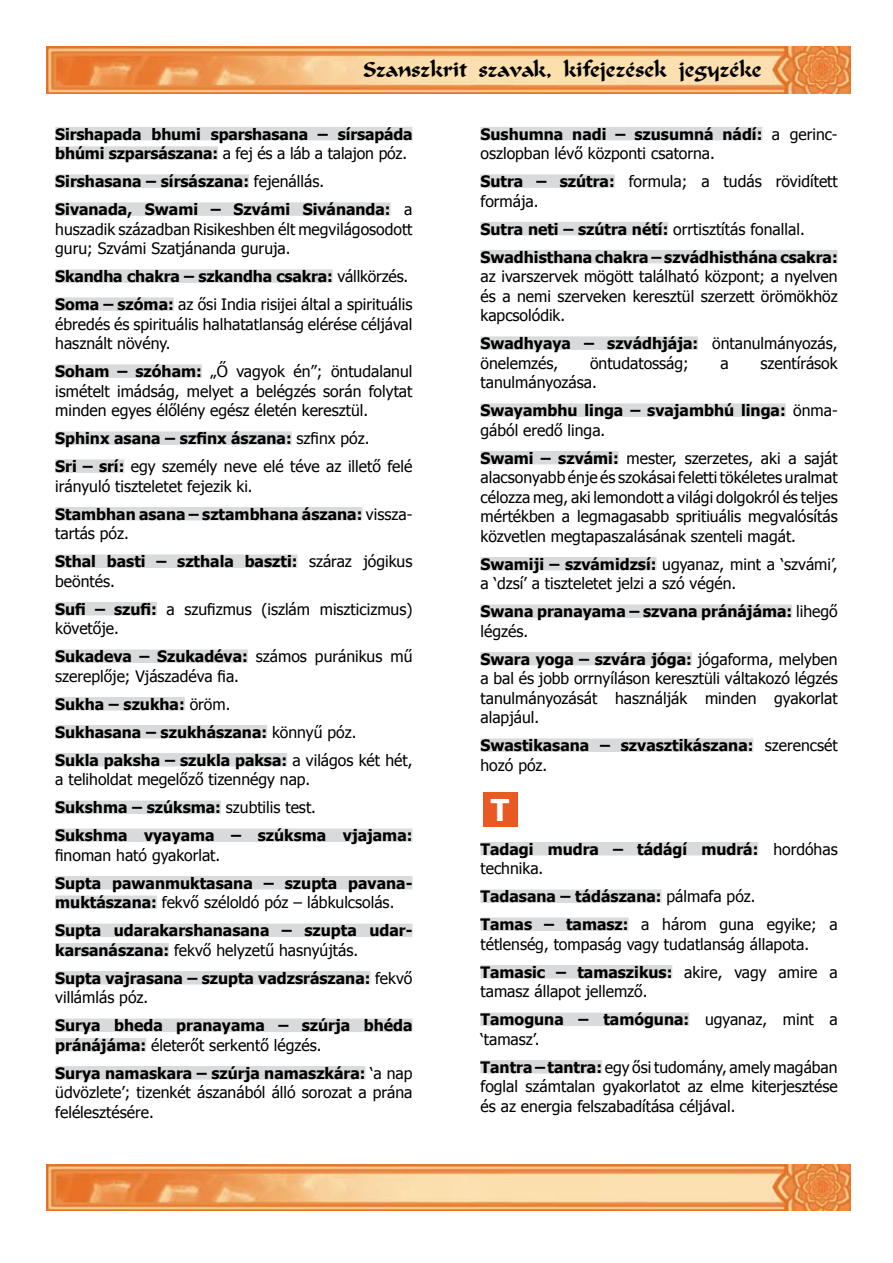
<style>
.page{position:relative;width:893px;height:1263px;background:#fff}
.page>*{position:absolute;margin:0;border:0;box-sizing:border-box;transform-origin:0 0}
.t1{font:700 30px "Tahoma";color:#fff}
.t2{font:21px "Merlin";letter-spacing:-.01em;color:#000}
.t3{font:15.75px/19.5px "Tahoma";color:#000}
.t4{font:700 15.75px/19.5px "Tahoma";color:#000}
.s1{font-weight:400}
.s2{font-weight:700}
</style>
<div class="page">
<img style="left:47px;top:47px;width:803px;height:46px">
<img style="left:47px;top:1164px;width:803px;height:47px">
<div style="left:55px;top:127px;width:357px;height:13px;background:#d9dadb"></div>
<div style="left:55px;top:146px;width:163px;height:14px;background:#d9dadb"></div>
<div style="left:55px;top:174px;width:194px;height:14px;background:#d9dadb"></div>
<div style="left:55px;top:202px;width:336px;height:14px;background:#d9dadb"></div>
<div style="left:55px;top:269px;width:278px;height:14px;background:#d9dadb"></div>
<div style="left:55px;top:297px;width:119px;height:14px;background:#d9dadb"></div>
<div style="left:55px;top:364px;width:147px;height:14px;background:#d9dadb"></div>
<div style="left:55px;top:431px;width:237px;height:14px;background:#d9dadb"></div>
<div style="left:55px;top:459px;width:69px;height:14px;background:#d9dadb"></div>
<div style="left:55px;top:507px;width:307px;height:13px;background:#d9dadb"></div>
<div style="left:55px;top:554px;width:242px;height:14px;background:#d9dadb"></div>
<div style="left:55px;top:602px;width:102px;height:13px;background:#d9dadb"></div>
<div style="left:55px;top:649px;width:193px;height:14px;background:#d9dadb"></div>
<div style="left:55px;top:697px;width:130px;height:13px;background:#d9dadb"></div>
<div style="left:55px;top:725px;width:212px;height:13px;background:#d9dadb"></div>
<div style="left:55px;top:753px;width:232px;height:13px;background:#d9dadb"></div>
<div style="left:55px;top:800px;width:166px;height:14px;background:#d9dadb"></div>
<div style="left:55px;top:828px;width:357px;height:14px;background:#d9dadb"></div>
<div style="left:55px;top:876px;width:357px;height:13px;background:#d9dadb"></div>
<div style="left:55px;top:895px;width:102px;height:14px;background:#d9dadb"></div>
<div style="left:55px;top:923px;width:357px;height:14px;background:#d9dadb"></div>
<div style="left:55px;top:943px;width:114px;height:13px;background:#d9dadb"></div>
<div style="left:55px;top:971px;width:315px;height:13px;background:#d9dadb"></div>
<div style="left:55px;top:1018px;width:357px;height:14px;background:#d9dadb"></div>
<div style="left:55px;top:1038px;width:91px;height:13px;background:#d9dadb"></div>
<div style="left:55px;top:1066px;width:311px;height:13px;background:#d9dadb"></div>
<div style="left:480px;top:127px;width:282px;height:13px;background:#d9dadb"></div>
<div style="left:480px;top:174px;width:135px;height:14px;background:#d9dadb"></div>
<div style="left:480px;top:222px;width:188px;height:13px;background:#d9dadb"></div>
<div style="left:480px;top:250px;width:358px;height:13px;background:#d9dadb"></div>
<div style="left:480px;top:336px;width:218px;height:14px;background:#d9dadb"></div>
<div style="left:480px;top:403px;width:306px;height:14px;background:#d9dadb"></div>
<div style="left:480px;top:451px;width:139px;height:13px;background:#d9dadb"></div>
<div style="left:480px;top:557px;width:176px;height:13px;background:#d9dadb"></div>
<div style="left:480px;top:604px;width:312px;height:14px;background:#d9dadb"></div>
<div style="left:480px;top:652px;width:212px;height:13px;background:#d9dadb"></div>
<div style="left:480px;top:738px;width:273px;height:14px;background:#d9dadb"></div>
<div style="left:480px;top:842px;width:278px;height:13px;background:#d9dadb"></div>
<div style="left:480px;top:889px;width:182px;height:14px;background:#d9dadb"></div>
<div style="left:480px;top:917px;width:149px;height:14px;background:#d9dadb"></div>
<div style="left:480px;top:965px;width:192px;height:13px;background:#d9dadb"></div>
<div style="left:480px;top:1012px;width:209px;height:14px;background:#d9dadb"></div>
<div style="left:480px;top:1060px;width:122px;height:13px;background:#d9dadb"></div>
<div style="left:483px;top:793px;width:34px;height:34px;background:#e85923"></div>
<h2 class="t2" style="left:363px;top:57px;width:401px">Szanszkrit szavak, kifejezések jegyzéke</h2>
<p class="t4" style="left:55px;top:123px;width:359px">Sirshapada bhumi sparshasana – sírsapáda bhúmi szparsászana: <span class="s1">a fej és a láb a talajon póz.</span></p>
<p class="t4" style="left:55px;top:166px;width:359px;line-height:28px">Sirshasana – sírsászana: <span class="s1">fejenállás.<br></span>Sivanada, Swami – Szvámi Sivánanda: <span class="s1">a</span></p>
<p class="t3" style="left:55px;top:218px;width:359px">huszadik században Risikeshben élt megvilágosodott guru; Szvámi Szatjánanda guruja.</p>
<p class="t3" style="left:55px;top:262px;width:359px;line-height:28px"><span class="s2">Skandha chakra – szkandha csakra:</span> vállkörzés.<br><span class="s2">Soma – szóma:</span> az ősi India risijei által a spirituális</p>
<p class="t3" style="left:55px;top:313px;width:359px">ébredés és spirituális halhatatlanság elérése céljával használt növény.</p>
<p class="t3" style="left:55px;top:361px;width:359px;text-align:justify"><span class="s2">Soham – szóham:</span> „Ő vagyok én”; öntudalanul ismételt imádság, melyet a belégzés során folytat minden egyes élőlény egész életén keresztül.</p>
<p class="t3" style="left:55px;top:424px;width:359px;line-height:28px"><span class="s2">Sphinx asana – szfinx ászana:</span> szfinx póz.<br><span class="s2">Sri – srí:</span> egy személy neve elé téve az illető felé</p>
<p class="t3" style="left:55px;top:471px;width:359px;line-height:28px">irányuló tiszteletet fejezik ki.<br><span class="s2">Stambhan asana – sztambhana ászana:</span> vissza-</p>
<p class="t4" style="left:55px;top:518px;width:359px;line-height:28px"><span class="s1">tartás póz.<br></span>Sthal basti – szthala baszti: <span class="s1">száraz jógikus</span></p>
<p class="t3" style="left:55px;top:566px;width:359px;line-height:28px">beöntés.<br><span class="s2">Sufi – szufi:</span> a szufizmus (iszlám miszticizmus)</p>
<p class="t3" style="left:55px;top:614px;width:359px;line-height:28px">követője.<br><span class="s2">Sukadeva – Szukadéva:</span> számos puránikus mű</p>
<p class="t4" style="left:55px;top:661px;width:359px;line-height:28px"><span class="s1">szereplője; Vjászadéva fia.<br></span>Sukha – szukha: <span class="s1">öröm.<br></span>Sukhasana – szukhászana: <span class="s1">könnyű póz.<br></span>Sukla paksha – szukla paksa: <span class="s1">a világos két hét,</span></p>
<p class="t3" style="left:55px;top:765px;width:359px;line-height:28px">a teliholdat megelőző tizennégy nap.<br><span class="s2">Sukshma – szúksma:</span> szubtilis test.<br><span class="s2">Sukshma vyayama – szúksma vjajama:</span></p>
<p class="t3" style="left:55px;top:844px;width:167px">finoman ható gyakorlat.</p>
<p class="t4" style="left:55px;top:872px;width:359px">Supta pawanmuktasana – szupta pavana&shy;muktászana: <span class="s1">fekvő széloldó póz – lábkulcsolás.</span></p>
<p class="t4" style="left:55px;top:920px;width:359px">Supta udarakarshanasana – szupta udar&shy;karsanászana: <span class="s1">fekvő helyzetű hasnyújtás.</span></p>
<p class="t4" style="left:55px;top:967px;width:359px">Supta vajrasana – szupta vadzsrászana: <span class="s1">fekvő villámlás póz.</span></p>
<p class="t4" style="left:55px;top:1015px;width:359px">Surya bheda pranayama – szúrja bhéda pránájáma: <span class="s1">életerőt serkentő légzés.</span></p>
<p class="t3" style="left:55px;top:1062px;width:359px;text-align:justify"><span class="s2">Surya namaskara – szúrja namaszkára:</span> ‘a nap üdvözlete’; tizenkét ászanából álló sorozat a prána felélesztésére.</p>
<p class="t3" style="left:480px;top:123px;width:359px"><span class="s2">Sushumna nadi – szusumná nádí:</span> a gerinc&shy;oszlopban lévő központi csatorna.</p>
<p class="t3" style="left:480px;top:171px;width:359px"><span class="s2">Sutra – szútra:</span> formula; a tudás rövidített formája.</p>
<p class="t4" style="left:480px;top:214px;width:359px;line-height:28px">Sutra neti – szútra nétí: <span class="s1">orrtisztítás fonallal.<br></span>Swadhisthana chakra – szvádhisthána csakra:</p>
<p class="t3" style="left:480px;top:266px;width:359px;text-align:justify">az ivarszervek mögött található központ; a nyelven és a nemi szerveken keresztül szerzett örömökhöz kapcsolódik.</p>
<p class="t3" style="left:480px;top:333px;width:359px"><span class="s2">Swadhyaya – szvádhjája:</span> öntanulmányozás, önelemzés,</p>
<p class="t3" style="left:590px;top:352px;width:100px">öntudatosság;</p>
<p class="t3" style="left:720px;top:352px;width:10px">a</p>
<p class="t3" style="left:760px;top:352px;width:79px">szentírások</p>
<p class="t4" style="left:480px;top:367px;width:357px;line-height:28px"><span class="s1">tanulmányozása.<br></span>Swayambhu linga – svajambhú linga: <span class="s1">önma-</span></p>
<p class="t3" style="left:480px;top:415px;width:359px;line-height:28px">gából eredő linga.<br><span class="s2">Swami – szvámi:</span> mester, szerzetes, aki a saját</p>
<p class="t3" style="left:480px;top:467px;width:359px;text-align:justify">alacsonyabb énje és szokásai feletti tökéletes uralmat célozza meg, aki lemondott a világi dolgokról és teljes mértékben a legmagasabb spritiuális megvalósítás közvetlen megtapaszalásának szenteli magát.</p>
<p class="t3" style="left:480px;top:553px;width:359px"><span class="s2">Swamiji – szvámidzsí:</span> ugyanaz, mint a ‘szvámi’, a ‘dzsí’ a tiszteletet jelzi a szó végén.</p>
<p class="t4" style="left:480px;top:601px;width:359px">Swana pranayama – szvana pránájáma: <span class="s1">lihegő légzés.</span></p>
<p class="t3" style="left:480px;top:648px;width:359px;text-align:justify"><span class="s2">Swara yoga – szvára jóga:</span> jógaforma, melyben a bal és jobb orrnyíláson keresztüli váltakozó légzés tanulmányozását használják minden gyakorlat alapjául.</p>
<p class="t4" style="left:480px;top:735px;width:359px">Swastikasana – szvasztikászana: <span class="s1">szerencsét hozó póz.</span></p>
<h1 class="t1" style="left:491px;top:789px;width:20px">T</h1>
<p class="t4" style="left:480px;top:838px;width:359px">Tadagi mudra – tádágí mudrá: <span class="s1">hordóhas technika.</span></p>
<p class="t4" style="left:480px;top:881px;width:359px;line-height:28px">Tadasana – tádászana: <span class="s1">pálmafa póz.<br></span>Tamas – tamasz: <span class="s1">a három guna egyike; a</span></p>
<p class="t3" style="left:480px;top:929px;width:359px;line-height:28px">tétlenség, tompaság vagy tudatlanság állapota.<br><span class="s2">Tamasic – tamaszikus:</span> akire, vagy amire a</p>
<p class="t3" style="left:480px;top:977px;width:359px;line-height:28px">tamasz állapot jellemző.<br><span class="s2">Tamoguna – tamóguna:</span> ugyanaz, mint a</p>
<p class="t3" style="left:480px;top:1024px;width:359px;line-height:28px">‘tamasz’.<br><span class="s2">Tantra – tantra:</span> egy ősi tudomány, amely magában</p>
<p class="t3" style="left:480px;top:1076px;width:359px">foglal számtalan gyakorlatot az elme kiterjesztése és az energia felszabadítása céljával.</p>
</div>
